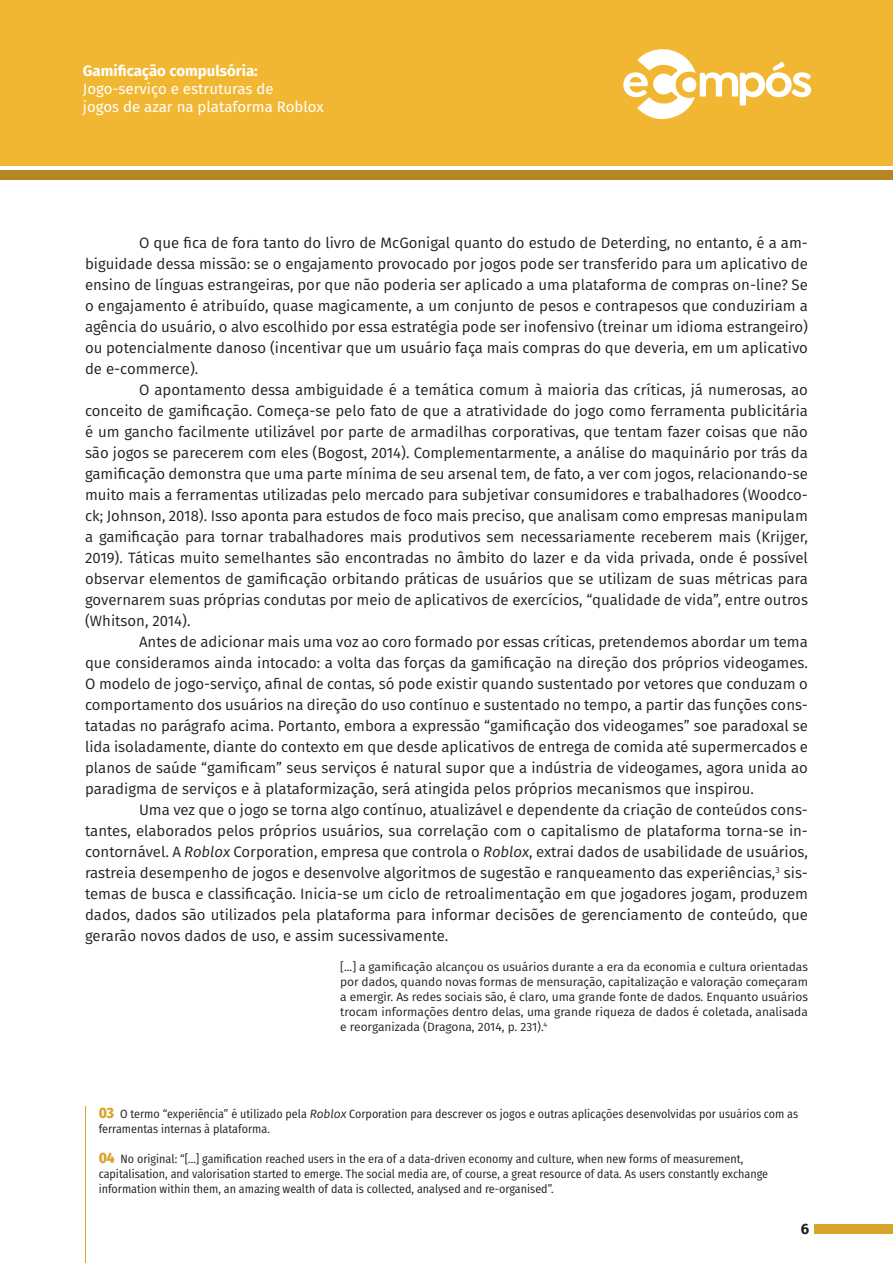
<style>
.page{position:relative;width:893px;height:1263px;background:#fff}
.page>*{position:absolute;margin:0;border:0;box-sizing:border-box;transform-origin:0 0}
.Texto{font:15px/21px "Fira Sans";color:#231f20;text-align:justify}
.t1{font:15px/18px "Fira Sans";color:#fff}
.t2{font:700 15px "Fira Sans";color:#fff}
.t3{font:700 15px "Fira Sans";color:#231f20}
.Rodapé{font:12px/15px "Fira Sans Condensed";color:#231f20}
.Citação__3_Linhas{font:12px/15px "Fira Sans";color:#231f20;text-align:justify}
.s1{font-style:italic}
.s2{font-weight:800;font-size:15px;color:#d9a42c}
.s3{font-family:"Fira Sans";font-style:italic}
</style>
<div class="page">
<div style="left:0;top:0;width:893px;height:166px;background:#f2b732"></div>
<div style="left:0;top:170px;width:893px;height:10px;background:#b48723"></div>
<div style="left:814px;top:1224px;width:79px;height:9px;background:#d9a42c"></div>
<svg style="left:623px;top:49px;width:188px;height:70px"></svg>
<hr style="left:85px;top:1107px;width:1px;height:156px;background:#d9a42c">
<p class="t2" style="left:83px;top:58px;width:176px">Gamificação compulsória:</p>
<p class="t1" style="left:83px;top:80px;width:242px">Jogo-serviço e estruturas de<br>jogos de azar na plataforma Roblox</p>
<p class="Texto" style="left:85px;top:232px;width:724px;text-indent:54px">O que fica de fora tanto do livro de McGonigal quanto do estudo de Deterding, no entanto, é a am&shy;biguidade dessa missão: se o engajamento provocado por jogos pode ser transferido para um aplicativo de ensino de línguas estrangeiras, por que não poderia ser aplicado a uma plataforma de compras on-line? Se o engajamento é atribuído, quase magicamente, a um conjunto de pesos e contrapesos que conduziriam a agência do usuário, o alvo escolhido por essa estratégia pode ser inofensivo (treinar um idioma estrangeiro) ou potencialmente danoso (incentivar que um usuário faça mais compras do que deveria, em um aplicativo de e-commerce).</p>
<p class="Texto" style="left:85px;top:379px;width:724px;text-indent:54px">O apontamento dessa ambiguidade é a temática comum à maioria das críticas, já numerosas, ao conceito de gamificação. Começa-se pelo fato de que a atratividade do jogo como ferramenta publicitária é um gancho facilmente utilizável por parte de armadilhas corporativas, que tentam fazer coisas que não são jogos se parecerem com eles (Bogost, 2014). Complementarmente, a análise do maquinário por trás da gamificação demonstra que uma parte mínima de seu arsenal tem, de fato, a ver com jogos, relacionando-se muito mais a ferramentas utilizadas pelo mercado para subjetivar consumidores e trabalhadores (Woodco&shy;ck; Johnson, 2018). Isso aponta para estudos de foco mais preciso, que analisam como empresas manipulam a gamificação para tornar trabalhadores mais produtivos sem necessariamente receberem mais (Krijger, 2019). Táticas muito semelhantes são encontradas no âmbito do lazer e da vida privada, onde é possível observar elementos de gamificação orbitando práticas de usuários que se utilizam de suas métricas para governarem suas próprias condutas por meio de aplicativos de exercícios, “qualidade de vida”, entre outros (Whitson, 2014).</p>
<p class="Texto" style="left:85px;top:631px;width:724px;text-indent:54px">Antes de adicionar mais uma voz ao coro formado por essas críticas, pretendemos abordar um tema que consideramos ainda intocado: a volta das forças da gamificação na direção dos próprios videogames.<br>O modelo de jogo-serviço, afinal de contas, só pode existir quando sustentado por vetores que conduzam o comportamento dos usuários na direção do uso contínuo e sustentado no tempo, a partir das funções cons&shy;tatadas no parágrafo acima. Portanto, embora a expressão “gamificação dos videogames” soe paradoxal se lida isoladamente, diante do contexto em que desde aplicativos de entrega de comida até supermercados e planos de saúde “gamificam” seus serviços é natural supor que a indústria de videogames, agora unida ao paradigma de serviços e à plataformização, será atingida pelos próprios mecanismos que inspirou.</p>
<p class="Texto" style="left:85px;top:799px;width:724px;text-indent:54px">Uma vez que o jogo se torna algo contínuo, atualizável e dependente da criação de conteúdos cons&shy;tantes, elaborados pelos próprios usuários, sua correlação com o capitalismo de plataforma torna-se in&shy;contornável. A <span class="s1">Roblox</span> Corporation, empresa que controla o <span class="s1">Roblox</span>, extrai dados de usabilidade de usuários, rastreia desempenho de jogos e desenvolve algoritmos de sugestão e ranqueamento das experiências,<sup>3</sup> sis&shy;temas de busca e classificação. Inicia-se um ciclo de retroalimentação em que jogadores jogam, produzem dados, dados são utilizados pela plataforma para informar decisões de gerenciamento de conteúdo, que gerarão novos dados de uso, e assim sucessivamente.</p>
<p class="Citação__3_Linhas" style="left:340px;top:959px;width:469px">[...] a gamificação alcançou os usuários durante a era da economia e cultura orientadas</p>
<p class="Citação__3_Linhas" style="left:340px;top:974px;width:469px">por dados, quando novas formas de mensuração, capitalização e valoração começaram a emergir. As redes sociais são, é claro, uma grande fonte de dados. Enquanto usuários trocam informações dentro delas, uma grande riqueza de dados é coletada, analisada e reorganizada (Dragona, 2014, p. 231).<sup>4</sup></p>
<p class="Rodapé" style="left:99px;top:1105px;width:701px"><span class="s2">03</span> O termo “experiência” é utilizado pela <span class="s3">Roblox</span> Corporation para descrever os jogos e outras aplicações desenvolvidas por usuários com as ferramentas internas à plataforma.</p>
<p class="Rodapé" style="left:99px;top:1150px;width:671px"><span class="s2">04</span> No original: “[...] gamification reached users in the era of a data-driven economy and culture, when new forms of measurement, capitalisation, and valorisation started to emerge. The social media are, of course, a great resource of data. As users constantly exchange information within them, an amazing wealth of data is collected, analysed and re-organised”.</p>
<p class="t3" style="left:801px;top:1216px;width:10px">6</p>
</div>
